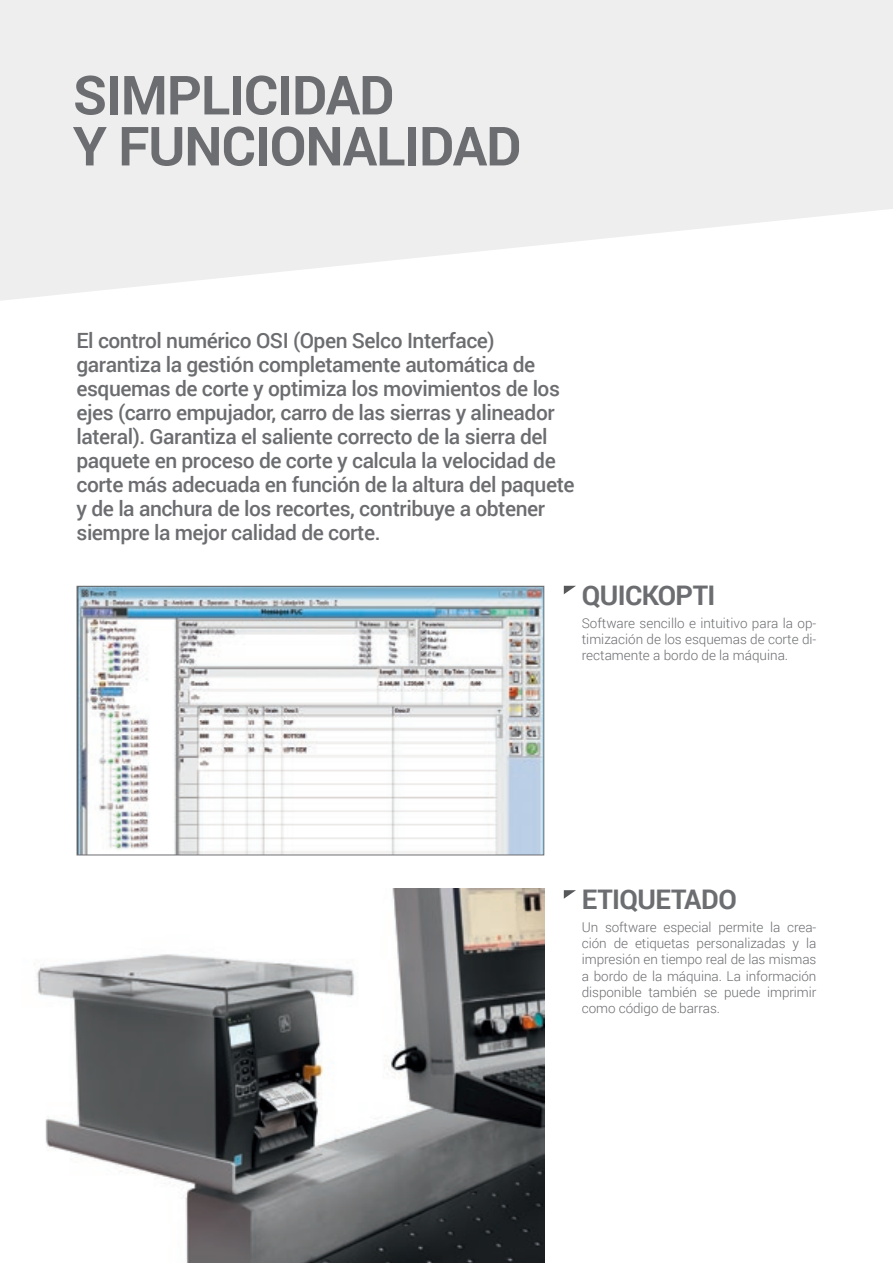
<style>
.page{position:relative;width:893px;height:1263px;background:#fff}
.page>*{position:absolute;margin:0;border:0;box-sizing:border-box;transform-origin:0 0}
.t1{font:700 54px/51px "Roboto";letter-spacing:-.02em;color:#6c6d70}
.titolo_1__livello_th{font:700 27px "Roboto";letter-spacing:-.02em;color:#6c6d70}
.t2{font:500 21px/24px "Roboto";letter-spacing:-.02em;color:#6c6d70}
.t3{font:300 13.5px/16.2px "Roboto";letter-spacing:-.005em;color:#6c6d70;text-align:justify}
</style>
<div class="page">
<svg style="left:0;top:0;width:893px;height:301px;fill:#eeeeef"></svg>
<svg style="left:564px;top:890px;width:12px;height:9px"></svg>
<img style="left:79px;top:588px;width:463px;height:265px">
<div style="left:77px;top:586px;width:467px;height:269px;border:1px solid #6c6d70"></div>
<svg style="left:564px;top:586px;width:12px;height:8px"></svg>
<img style="left:36px;top:889px;width:508px;height:374px">
<p class="t1" style="left:73px;top:68px;width:450px">SIMPLICIDAD<br>Y FUNCIONALIDAD</p>
<p class="t2" style="left:77px;top:328px;width:500px">El control numérico OSI (Open Selco Interface) garantiza la gestión completamente automática de esquemas de corte y optimiza los movimientos de los ejes (carro empujador, carro de las sierras y alineador lateral). Garantiza el saliente correcto de la sierra del paquete en proceso de corte y calcula la velocidad de corte más adecuada en función de la altura del paquete y de la anchura de los recortes, contribuye a obtener siempre la mejor calidad de corte.</p>
<p class="titolo_1__livello_th" style="left:582px;top:576px;width:135px">QUICKOPTI</p>
<p class="t3" style="left:582px;top:614px;width:236px">Software sencillo e intuitivo para la op&shy;timización de los esquemas de corte di&shy;rectamente a bordo de la máquina.</p>
<p class="titolo_1__livello_th" style="left:582px;top:881px;width:156px">ETIQUETADO</p>
<p class="t3" style="left:582px;top:919px;width:236px">Un software especial permite la crea&shy;ción de etiquetas personalizadas y la impresión en tiempo real de las mismas a bordo de la máquina. La información disponible también se puede imprimir como código de barras.</p>
</div>
